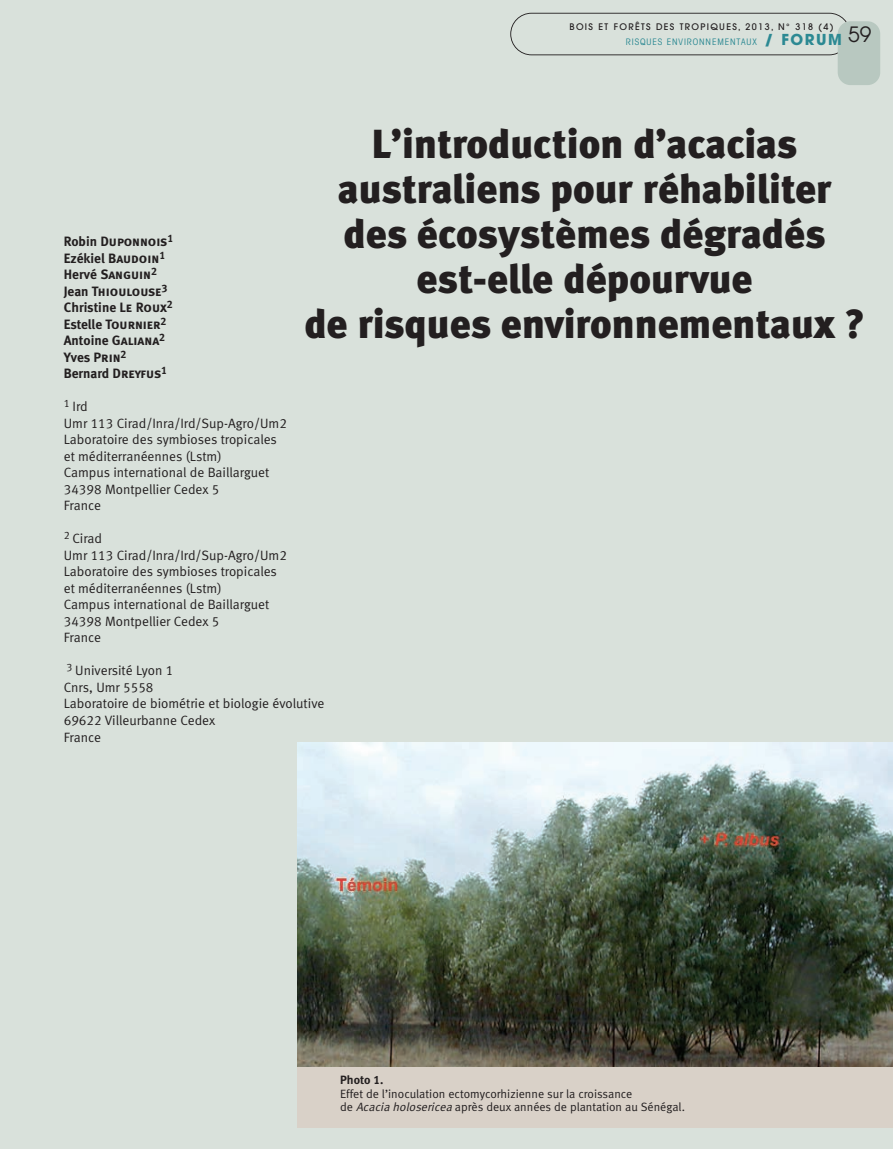
<style>
.page{position:relative;width:893px;height:1149px;background:#fff}
.page>*{position:absolute;margin:0;border:0;box-sizing:border-box;transform-origin:0 0}
.t1{font:40.5px/45px "Meta Black LF";color:#231f20;text-align:center}
.t2{font:13.5px/16.5px "Meta Normal LF";color:#231f20}
.t3{font:13.5px/16.5px "Meta Bold LF";color:#231f20}
.t4{font:13.5px/16.5px "Meta Bold LF Caps";color:#231f20}
.t5{font:12px/13.5px "Meta Normal LF";color:#231f20}
.t6{font:12px "Meta Bold LF";color:#231f20}
.t7{font:500 9px/15.3px "Avant Garde";letter-spacing:.15em;color:#231f20}
.s1{font-weight:400;font-stretch:condensed;color:#2c8993}
.s2{font-weight:700;font-size:15px;color:#2c8993}
.s3{font-family:"Meta Bold LF"}
.s4{font-family:"Meta Bold LF Caps"}
.s5{font-style:italic}
</style>
<div class="page">
<div style="left:0;top:0;width:893px;height:1148px;background:#d9e1db"></div>
<svg style="left:510px;top:13px;width:337px;height:42px"></svg>
<div style="left:838px;top:21px;width:42px;height:64px;background:#b8c8c0;border-radius:13px"></div>
<div style="left:298px;top:760px;width:595px;height:367px;background:#d9d1c8"></div>
<img style="left:298px;top:742px;width:595px;height:324px">
<p class="t7" style="left:626px;top:19px;width:247px;text-indent:-56px">BOIS ET FORÊTS DES TROPIQUES, 2013, N° 318 (4)<br><span class="s1">RISQUES ENVIRONNEMENTAUX</span> <span class="s2">/ FORUM</span> <sup>59</sup></p>
<h1 class="t1" style="left:304px;top:121px;width:562px">L’introduction d’acacias australiens pour réhabiliter des écosystèmes dégradés est-elle dépourvue<br>de risques environnementaux ?</h1>
<p class="t4" style="left:64px;top:233px;width:111px"><span class="s3">Robin</span> Duponnois<sup>1</sup></p>
<p class="t3" style="left:64px;top:249px;width:103px">Ezékiel <span class="s4">Baudoin</span><sup>1</sup></p>
<p class="t4" style="left:64px;top:266px;width:105px"><span class="s3">Hervé</span> Sanguin<sup>2<br></sup><span class="s3">Jean</span> Thioulouse<sup>3</sup></p>
<p class="t3" style="left:64px;top:299px;width:111px">Christine <span class="s4">Le Roux</span><sup>2</sup></p>
<p class="t4" style="left:64px;top:315px;width:104px"><span class="s3">Estelle</span> Tournier<sup>2</sup></p>
<p class="t3" style="left:64px;top:332px;width:105px">Antoine <span class="s4">Galiana</span><sup>2<br></sup>Yves <span class="s4">Prin</span><sup>2<br></sup>Bernard <span class="s4">Dreyfus</span><sup>1</sup></p>
<p class="t2" style="left:64px;top:398px;width:225px"><sup>1</sup> Ird<br>Umr 113 Cirad/Inra/Ird/Sup-Agro/Um2<br>Laboratoire des symbioses tropicales et méditerranéennes (Lstm)<br>Campus international de Baillarguet<br>34398 Montpellier Cedex 5<br>France</p>
<p class="t2" style="left:64px;top:530px;width:225px"><sup>2</sup> Cirad<br>Umr 113 Cirad/Inra/Ird/Sup-Agro/Um2<br>Laboratoire des symbioses tropicales et méditerranéennes (Lstm)<br>Campus international de Baillarguet<br>34398 Montpellier Cedex 5<br>France</p>
<p class="t2" style="left:64px;top:662px;width:262px"><sup>3</sup> Université Lyon 1<br>Cnrs, Umr 5558<br>Laboratoire de biométrie et biologie évolutive<br>69622 Villeurbanne Cedex<br>France</p>
<p class="t6" style="left:340px;top:1072px;width:45px">Photo 1.</p>
<p class="t5" style="left:340px;top:1086px;width:346px">Effet de l’inoculation ectomycorhizienne sur la croissance<br>de <span class="s5">Acacia holosericea</span>après deux années de plantation au Sénégal.</p>
</div>
